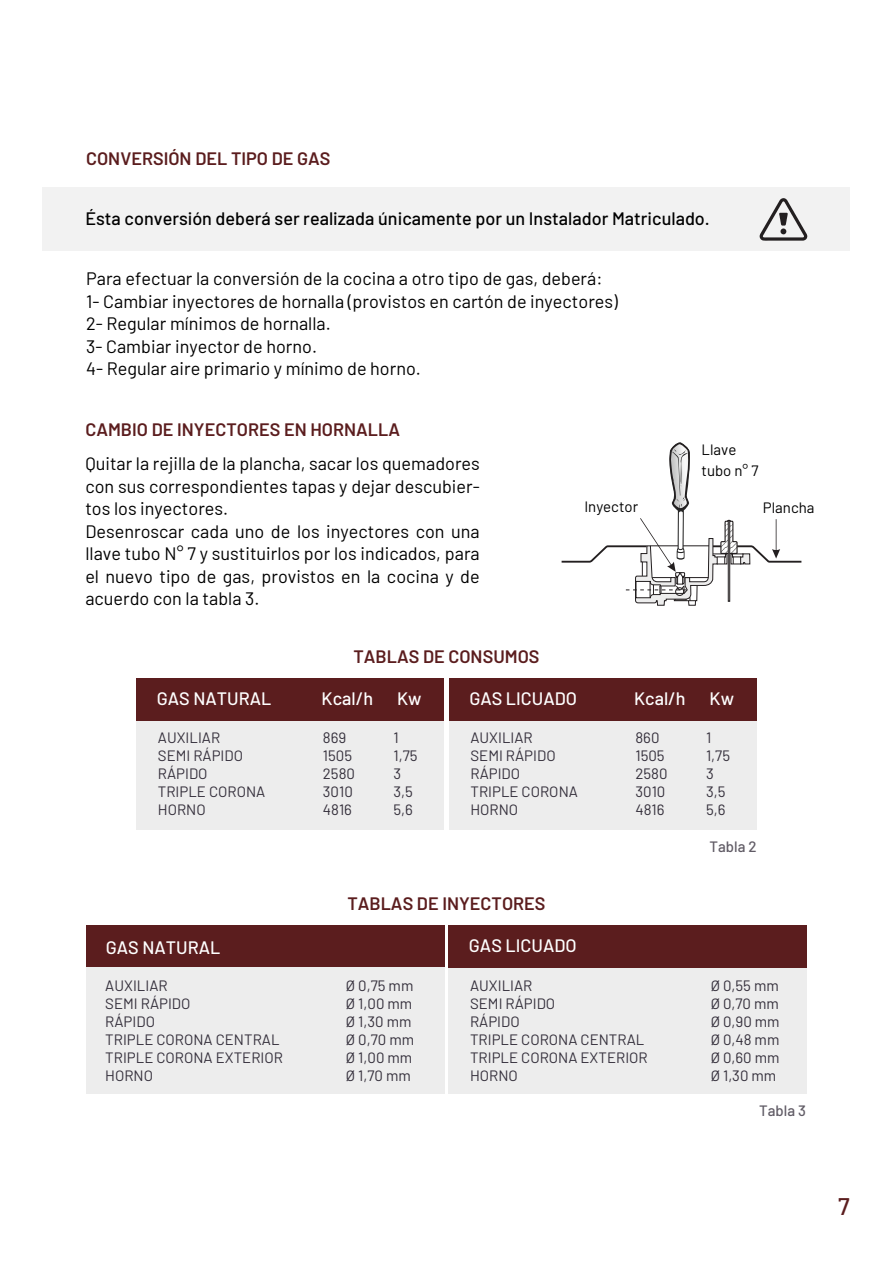
<style>
.page{position:relative;width:893px;height:1263px;background:#fff}
.page>*{position:absolute;margin:0;border:0;box-sizing:border-box;transform-origin:0 0}
.t1{font:500 24px "Barlow";color:#5b1d1e}
.t2{font:18px/22.5px "Barlow";color:#000}
.t3{font:600 18px "Barlow";color:#5b1d1e}
.t4{font:500 18px "Barlow";color:#000}
.t5{font:500 18px "Barlow";color:#fff}
.t6{font:15px/18px "Barlow";color:#342f3b}
.t7{font:15px/21px "Barlow";color:#000}
.t8{font:500 15px "Barlow";color:#605b65}
</style>
<div class="page">
<div style="left:136px;top:720px;width:308px;height:110px;background:#ededed"></div>
<div style="left:136px;top:678px;width:308px;height:42px;background:#5b1d1e"></div>
<div style="left:449px;top:720px;width:308px;height:110px;background:#ededed"></div>
<div style="left:449px;top:678px;width:308px;height:42px;background:#5b1d1e"></div>
<div style="left:86px;top:925px;width:359px;height:42px;background:#5b1d1e"></div>
<div style="left:86px;top:967px;width:359px;height:126px;background:#ededed"></div>
<div style="left:448px;top:967px;width:359px;height:126px;background:#ededed"></div>
<div style="left:448px;top:925px;width:359px;height:42px;background:#5b1d1e"></div>
<div style="left:43px;top:187px;width:807px;height:64px;background:#f2f2f2"></div>
<svg style="left:760px;top:198px;width:47px;height:43px"></svg>
<svg style="left:561px;top:442px;width:241px;height:164px"></svg>
<p class="t3" style="left:86px;top:145px;width:246px">CONVERSIÓN DEL TIPO DE GAS</p>
<p class="t4" style="left:85px;top:206px;width:626px">Ésta conversión deberá ser realizada únicamente por un Instalador Matriculado.</p>
<p class="t2" style="left:86px;top:266px;width:533px">Para efectuar la conversión de la cocina a otro tipo de gas, deberá:<br>1- Cambiar inyectores de hornalla (provistos en cartón de inyectores)<br>2- Regular mínimos de hornalla.<br>3- Cambiar inyector de horno.<br>4- Regular aire primario y mínimo de horno.</p>
<p class="t3" style="left:85px;top:416px;width:316px">CAMBIO DE INYECTORES EN HORNALLA</p>
<p class="t2" style="left:85px;top:451px;width:396px">Quitar la rejilla de la plancha, sacar los quemadores con sus correspondientes tapas y dejar descubier&shy;tos los inyectores.<br>Desenroscar cada uno de los inyectores con una llave tubo N° 7 y sustituirlos por los indicados, para el nuevo tipo de gas, provistos en la cocina y de acuerdo con la tabla 3.</p>
<p class="t3" style="left:353px;top:643px;width:188px">TABLAS DE CONSUMOS</p>
<p class="t7" style="left:702px;top:438px;width:58px">Llave tubo n° 7</p>
<p class="t7" style="left:584px;top:494px;width:55px">Inyector</p>
<p class="t7" style="left:763px;top:496px;width:53px">Plancha</p>
<p class="t5" style="left:157px;top:685px;width:116px">GAS NATURAL</p>
<p class="t5" style="left:322px;top:685px;width:53px">Kcal/h</p>
<p class="t5" style="left:397px;top:685px;width:26px">Kw</p>
<p class="t6" style="left:158px;top:728px;width:109px">AUXILIAR<br>SEMI RÁPIDO<br>RÁPIDO<br>TRIPLE CORONA<br>HORNO</p>
<p class="t6" style="left:323px;top:728px;width:34px">869<br>1505<br>2580<br>3010<br>4816</p>
<p class="t6" style="left:393px;top:728px;width:26px">1<br>1,75<br>3<br>3,5<br>5,6</p>
<p class="t5" style="left:469px;top:685px;width:109px">GAS LICUADO</p>
<p class="t5" style="left:634px;top:685px;width:53px">Kcal/h</p>
<p class="t5" style="left:710px;top:685px;width:26px">Kw</p>
<p class="t6" style="left:470px;top:728px;width:109px">AUXILIAR<br>SEMI RÁPIDO<br>RÁPIDO<br>TRIPLE CORONA<br>HORNO</p>
<p class="t6" style="left:635px;top:728px;width:34px">860<br>1505<br>2580<br>3010<br>4816</p>
<p class="t6" style="left:706px;top:728px;width:26px">1<br>1,75<br>3<br>3,5<br>5,6</p>
<p class="t8" style="left:709px;top:835px;width:49px">Tabla 2</p>
<p class="t3" style="left:347px;top:890px;width:200px">TABLAS DE INYECTORES</p>
<p class="t5" style="left:106px;top:934px;width:116px">GAS NATURAL</p>
<p class="t5" style="left:469px;top:932px;width:109px">GAS LICUADO</p>
<p class="t6" style="left:470px;top:975px;width:179px">AUXILIAR<br>SEMI RÁPIDO<br>RÁPIDO<br>TRIPLE CORONA CENTRAL<br>TRIPLE CORONA EXTERIOR<br>HORNO</p>
<p class="t6" style="left:711px;top:975px;width:70px;text-align:justify">Ø 0,55 mm Ø 0,70 mm Ø 0,90 mm Ø 0,48 mm Ø 0,60 mm Ø 1,30 mm</p>
<p class="t8" style="left:759px;top:1099px;width:48px">Tabla 3</p>
<p class="t6" style="left:105px;top:975px;width:179px">AUXILIAR<br>SEMI RÁPIDO<br>RÁPIDO<br>TRIPLE CORONA CENTRAL<br>TRIPLE CORONA EXTERIOR<br>HORNO</p>
<p class="t6" style="left:346px;top:975px;width:70px">Ø 0,75 mm<br>Ø 1,00 mm<br>Ø 1,30 mm<br>Ø 0,70 mm<br>Ø 1,00 mm<br>Ø 1,70 mm</p>
<h1 class="t1" style="left:838px;top:1189px;width:13px">7</h1>
</div>
